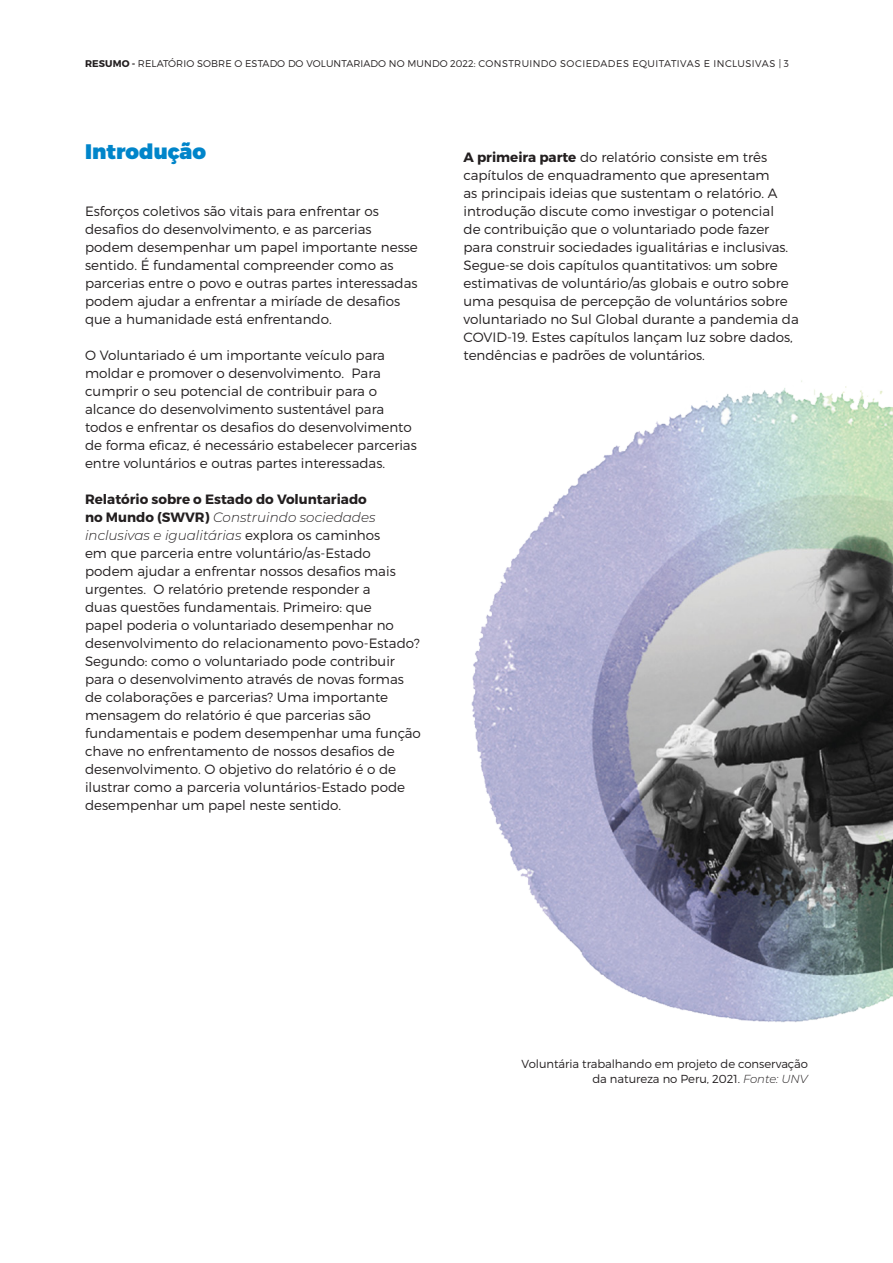
<style>
.page{position:relative;width:893px;height:1263px;background:#fff}
.page>*{position:absolute;margin:0;border:0;box-sizing:border-box;transform-origin:0 0}
.Front_matter_Heading{font:900 21px "Montserrat";color:#0085ca}
.Front_matter_Body{font:300 13.5px/18px "Montserrat";color:#231f20}
.Photo_captions{font:300 11.7px "Montserrat";letter-spacing:-.005em;color:#231f20}
.t1{font:300 9.75px "Montserrat";letter-spacing:.01em;color:#231f20}
.s1{font-weight:700}
.s2{font-style:italic}
</style>
<div class="page">
<img style="left:471px;top:380px;width:422px;height:642px">
<p class="t1" style="left:85px;top:57px;width:705px"><span class="s1">RESUMO -</span> RELATÓRIO SOBRE O ESTADO DO VOLUNTARIADO NO MUNDO 2022: CONSTRUINDO SOCIEDADES EQUITATIVAS E INCLUSIVAS | 3</p>
<p class="Front_matter_Heading" style="left:85px;top:139px;width:123px">Introdução</p>
<p class="Front_matter_Body" style="left:85px;top:202px;width:334px">Esforços coletivos são vitais para enfrentar os desafios do desenvolvimento, e as parcerias podem desempenhar um papel importante nesse sentido. É fundamental compreender como as parcerias entre o povo e outras partes interessadas podem ajudar a enfrentar a miríade de desafios que a humanidade está enfrentando.</p>
<p class="Front_matter_Body" style="left:85px;top:346px;width:333px">O Voluntariado é um importante veículo para moldar e promover o desenvolvimento. Para cumprir o seu potencial de contribuir para o alcance do desenvolvimento sustentável para todos e enfrentar os desafios do desenvolvimento de forma eficaz, é necessário estabelecer parcerias entre voluntários e outras partes interessadas.</p>
<p class="Front_matter_Body" style="left:85px;top:490px;width:337px"><span class="s1">Relatório sobre o Estado do Voluntariado<br>no Mundo (SWVR)</span> <span class="s2">Construindo sociedades inclusivas e igualitárias</span> explora os caminhos<br>em que parceria entre voluntário/as-Estado podem ajudar a enfrentar nossos desafios mais urgentes. O relatório pretende responder a<br>duas questões fundamentais. Primeiro: que<br>papel poderia o voluntariado desempenhar no desenvolvimento do relacionamento povo-Estado?<br>Segundo: como o voluntariado pode contribuir para o desenvolvimento através de novas formas de colaborações e parcerias? Uma importante mensagem do relatório é que parcerias são fundamentais e podem desempenhar uma função chave no enfrentamento de nossos desafios de desenvolvimento. O objetivo do relatório é o de ilustrar como a parceria voluntários-Estado pode desempenhar um papel neste sentido.</p>
<p class="Front_matter_Body" style="left:463px;top:148px;width:337px"><span class="s1">A primeira parte</span> do relatório consiste em três capítulos de enquadramento que apresentam<br>as principais ideias que sustentam o relatório. A introdução discute como investigar o potencial<br>de contribuição que o voluntariado pode fazer para construir sociedades igualitárias e inclusivas.<br>Segue-se dois capítulos quantitativos: um sobre estimativas de voluntário/as globais e outro sobre uma pesquisa de percepção de voluntários sobre voluntariado no Sul Global durante a pandemia da COVID-19. Estes capítulos lançam luz sobre dados, tendências e padrões de voluntários.</p>
<p class="Photo_captions" style="left:522px;top:1057px;width:288px">Voluntária trabalhando em projeto de conservação</p>
<p class="Photo_captions" style="left:592px;top:1072px;width:217px">da natureza no Peru, 2021. <span class="s2">Fonte: UNV</span></p>
</div>
